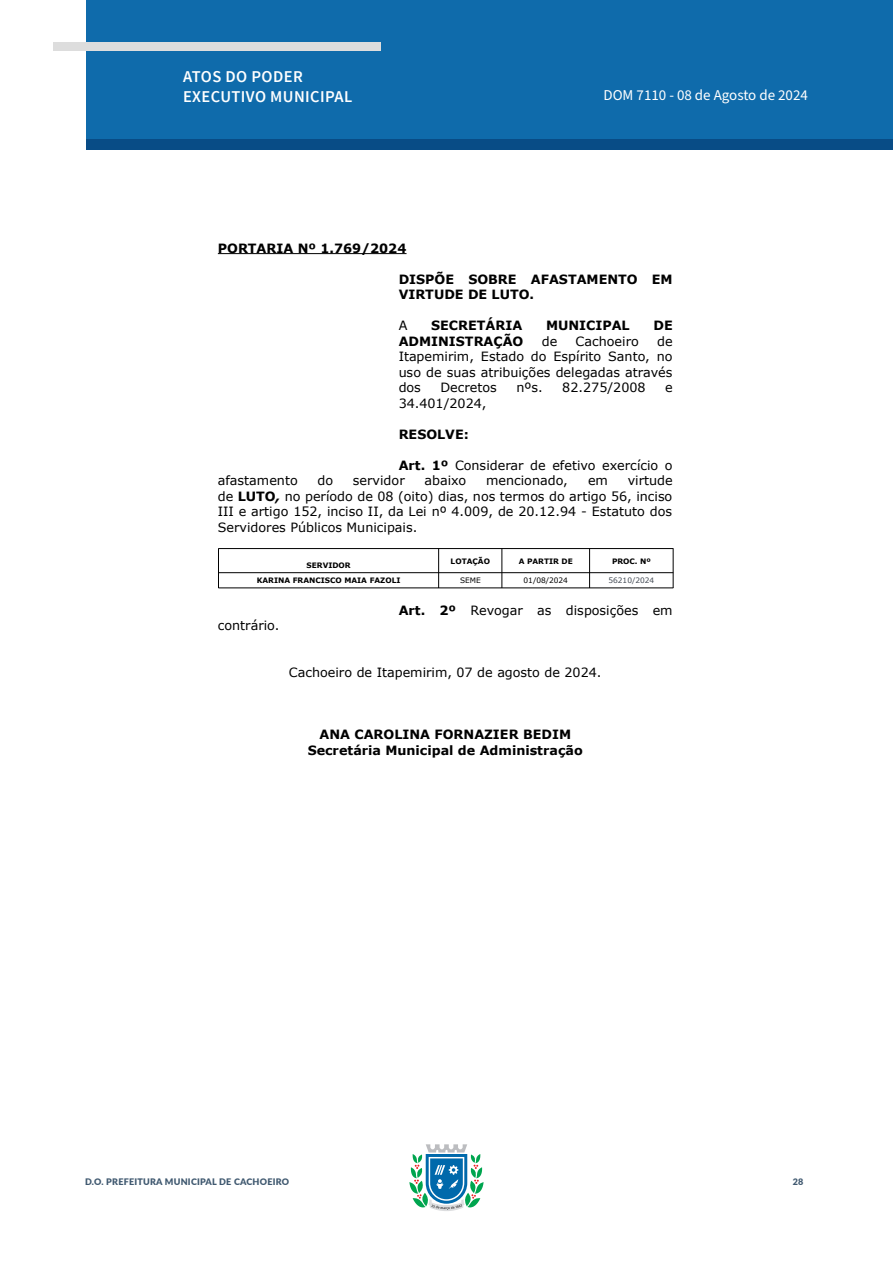
<style>
.page{position:relative;width:893px;height:1263px;background:#fff}
.page>*{position:absolute;margin:0;border:0;box-sizing:border-box;transform-origin:0 0}
.t1{font:600 16.5px/19.8px "Source Sans Pro";letter-spacing:.025em;color:#fff}
.t2{font:15px "Source Sans Pro";color:#fff}
.t3{font:12.75px/15.5px "Verdana";color:#000;text-align:justify}
.t4{font:700 12.75px/15.5px "Verdana";color:#000}
.t5{font:900 9px "Lato";letter-spacing:.025em;color:#405970}
.t6{font:700 7.5px "Verdana";letter-spacing:-.005em;color:#000}
.t7{font:7.5px "Verdana";color:#000}
.t8{font:7.5px "Verdana";letter-spacing:-.005em;color:#434a54}
.s1{font-weight:700}
.s2{font-weight:700;font-style:italic}
</style>
<div class="page">
<svg style="left:409px;top:1144px;width:75px;height:67px"></svg>
<div style="left:86px;top:0;width:807px;height:140px;background:#0f6bab"></div>
<div style="left:87px;top:140px;width:806px;height:10px;background:#084c86"></div>
<div style="left:53px;top:42px;width:328px;height:9px;background:#ddd"></div>
<hr style="left:0;top:0;width:1px;height:140px;background:#0f6bab">
<hr style="left:218px;top:253px;width:189px;height:1px;background:#000">
<hr style="left:218px;top:548px;width:455px;height:1px;background:#000">
<hr style="left:218px;top:572px;width:455px;height:1px;background:#000">
<hr style="left:218px;top:588px;width:455px;height:1px;background:#000">
<hr style="left:218px;top:548px;width:1px;height:40px;background:#000">
<hr style="left:438px;top:548px;width:1px;height:40px;background:#000">
<hr style="left:502px;top:548px;width:1px;height:40px;background:#000">
<hr style="left:589px;top:548px;width:1px;height:40px;background:#000">
<hr style="left:673px;top:548px;width:1px;height:40px;background:#000">
<p class="t1" style="left:183px;top:67px;width:171px">ATOS DO PODER<br>EXECUTIVO MUNICIPAL</p>
<p class="t2" style="left:603px;top:85px;width:206px">DOM 7110 - 08 de Agosto de 2024</p>
<p class="t4" style="left:218px;top:240px;width:190px">PORTARIA Nº 1.769/2024</p>
<p class="t4" style="left:399px;top:271px;width:276px">DISPÕE SOBRE AFASTAMENTO EM<br>VIRTUDE DE LUTO.</p>
<p class="t3" style="left:399px;top:318px;width:10px">A</p>
<p class="t4" style="left:431px;top:317px;width:93px">SECRETÁRIA</p>
<p class="t4" style="left:546px;top:317px;width:85px">MUNICIPAL</p>
<p class="t4" style="left:653px;top:317px;width:21px">DE</p>
<p class="t4" style="left:399px;top:333px;width:126px">ADMINISTRAÇÃO</p>
<p class="t3" style="left:542px;top:334px;width:17px">de</p>
<p class="t3" style="left:576px;top:334px;width:65px">Cachoeiro</p>
<p class="t3" style="left:399px;top:334px;width:276px;text-indent:259px">de Itapemirim, Estado do Espírito Santo, no uso de suas atribuições delegadas através dos</p>
<p class="t3" style="left:440px;top:381px;width:58px">Decretos</p>
<p class="t3" style="left:516px;top:381px;width:28px">nºs.</p>
<p class="t3" style="left:562px;top:381px;width:85px">82.275/2008</p>
<p class="t3" style="left:665px;top:381px;width:9px">e</p>
<p class="t3" style="left:399px;top:396px;width:89px">34.401/2024,</p>
<p class="t4" style="left:399px;top:426px;width:72px">RESOLVE:</p>
<p class="t3" style="left:399px;top:458px;width:275px"><span class="s1">Art. 1º</span> Considerar de efetivo exercício o</p>
<p class="t3" style="left:218px;top:474px;width:81px">afastamento</p>
<p class="t3" style="left:318px;top:474px;width:17px">do</p>
<p class="t3" style="left:353px;top:474px;width:53px">servidor</p>
<p class="t3" style="left:424px;top:474px;width:43px">abaixo</p>
<p class="t3" style="left:486px;top:474px;width:83px">mencionado,</p>
<p class="t3" style="left:588px;top:474px;width:21px">em</p>
<p class="t3" style="left:218px;top:474px;width:456px;text-indent:410px">virtude de <span class="s1">LUTO</span><span class="s2">,</span> no período de 08 (oito) dias, nos termos do artigo 56, inciso III e artigo 152, inciso II, da Lei nº 4.009, de 20.12.94 - Estatuto dos Servidores Públicos Municipais.</p>
<p class="t6" style="left:307px;top:560px;width:46px">SERVIDOR</p>
<p class="t6" style="left:451px;top:556px;width:41px">LOTAÇÃO</p>
<p class="t6" style="left:519px;top:556px;width:56px">A PARTIR DE</p>
<p class="t6" style="left:612px;top:556px;width:40px">PROC. Nº</p>
<p class="t6" style="left:257px;top:576px;width:145px">KARINA FRANCISCO MAIA FAZOLI</p>
<p class="t7" style="left:460px;top:577px;width:22px">SEME</p>
<p class="t7" style="left:524px;top:577px;width:46px">01/08/2024</p>
<p class="t8" style="left:608px;top:577px;width:47px">56210/2024</p>
<p class="t3" style="left:399px;top:603px;width:275px"><span class="s1">Art. 2º</span> Revogar as disposições em</p>
<p class="t3" style="left:218px;top:619px;width:63px">contrário.</p>
<p class="t3" style="left:289px;top:665px;width:314px">Cachoeiro de Itapemirim, 07 de agosto de 2024.</p>
<p class="t4" style="left:308px;top:726px;width:277px;text-align:center">ANA CAROLINA FORNAZIER BEDIM<br>Secretária Municipal de Administração</p>
<p class="t5" style="left:85px;top:1175px;width:206px">D.O. PREFEITURA MUNICIPAL DE CACHOEIRO</p>
<p class="t5" style="left:793px;top:1175px;width:12px">28</p>
</div>
